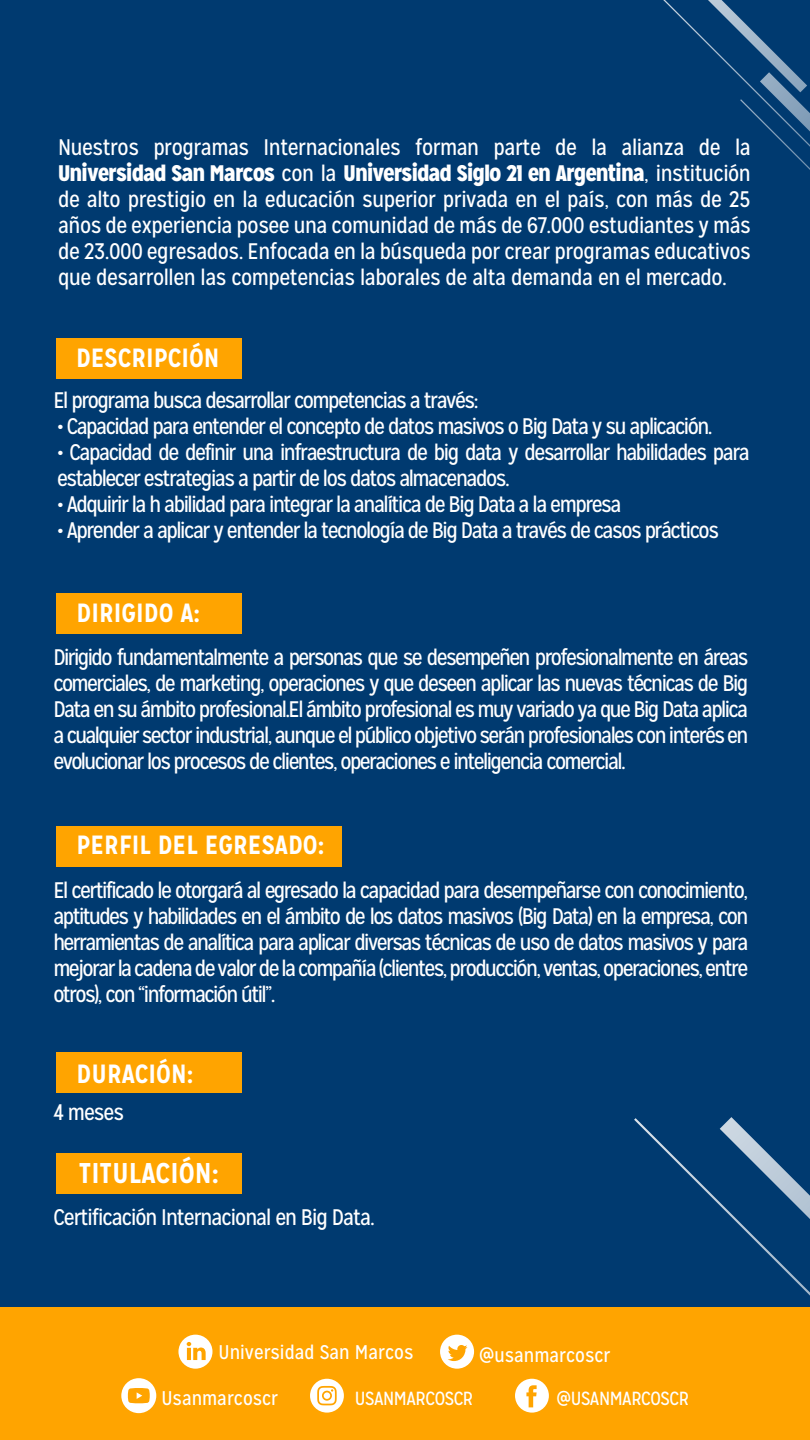
<style>
.page{position:relative;width:810px;height:1440px;background:#003a70}
.page>*{position:absolute;margin:0;border:0;box-sizing:border-box;transform-origin:0 0}
.t1{font:700 28.58px "Mission Gothic";color:#fff}
.t2{font:700 26.33px "Mission Gothic";color:#fff}
.t3{font:22.5px/26px "Mission Gothic";letter-spacing:-.065em;color:#fff;text-align:justify}
.t4{font:22.5px "Mission Gothic";letter-spacing:-.045em;color:#fff}
.t5{font:19.8px "Mission Gothic";color:#fff}
.t6{font:18.98px "Mission Gothic";letter-spacing:-.025em;color:#fff}
.s1{font-weight:900}
</style>
<div class="page">
<svg style="left:663px;top:0;width:147px;height:170px"></svg>
<div style="left:0;top:1307px;width:810px;height:133px;background:#ffa400"></div>
<svg style="left:310px;top:1379px;width:34px;height:34px"></svg>
<svg style="left:515px;top:1379px;width:34px;height:34px"></svg>
<svg style="left:121px;top:1378px;width:35px;height:35px"></svg>
<svg style="left:440px;top:1335px;width:34px;height:34px"></svg>
<svg style="left:178px;top:1335px;width:34px;height:34px"></svg>
<svg style="left:634px;top:1117px;width:176px;height:179px"></svg>
<div style="left:56px;top:1153px;width:186px;height:41px;background:#ffa400"></div>
<div style="left:56px;top:1052px;width:186px;height:41px;background:#ffa400"></div>
<div style="left:56px;top:593px;width:186px;height:41px;background:#ffa400"></div>
<div style="left:56px;top:338px;width:186px;height:41px;background:#ffa400"></div>
<div style="left:56px;top:826px;width:286px;height:40px;background:#ffa400"></div>
<p class="t3" style="left:58px;top:135px;width:694px">Nuestros programas Internacionales forman parte de la alianza de la <span class="s1">Universidad San Marcos</span> con la <span class="s1">Universidad Siglo 21 en Argentina</span>, institución de alto prestigio en la educación superior privada en el país, con más de 25 años de experiencia posee una comunidad de más de 67.000 estudiantes y más de 23.000 egresados. Enfocada en la búsqueda por crear programas educativos que desarrollen las competencias laborales de alta demanda en el mercado.</p>
<p class="t2" style="left:76px;top:341px;width:145px">DESCRIPCIÓN</p>
<p class="t3" style="left:53px;top:387px;width:427px">El programa busca desarrollar competencias a través:</p>
<p class="t3" style="left:57px;top:413px;width:657px">• Capacidad para entender el concepto de datos masivos o Big Data y su aplicación.</p>
<p class="t3" style="left:57px;top:439px;width:694px">• Capacidad de definir una infraestructura de big data y desarrollar habilidades para establecer estrategias a partir de los datos almacenados.</p>
<p class="t3" style="left:57px;top:491px;width:566px">• Adquirir la h abilidad para integrar la analítica de Big Data a la empresa</p>
<p class="t3" style="left:57px;top:517px;width:663px">• Aprender a aplicar y entender la tecnología de Big Data a través de casos prácticos</p>
<p class="t2" style="left:77px;top:596px;width:125px">DIRIGIDO A:</p>
<p class="t3" style="left:53px;top:644px;width:697px">Dirigido fundamentalmente a personas que se desempeñen profesionalmente en áreas comerciales, de marketing, operaciones y que deseen aplicar las nuevas técnicas de Big Data en su ámbito profesional.El ámbito profesional es muy variado ya que Big Data aplica a cualquier sector industrial, aunque el público objetivo serán profesionales con interés en evolucionar los procesos de clientes, operaciones e inteligencia comercial.</p>
<p class="t2" style="left:77px;top:829px;width:249px">PERFIL DEL EGRESADO:</p>
<p class="t3" style="left:53px;top:877px;width:697px">El certificado le otorgará al egresado la capacidad para desempeñarse con conocimiento, aptitudes y habilidades en el ámbito de los datos masivos (Big Data) en la empresa, con herramientas de analítica para aplicar diversas técnicas de uso de datos masivos y para mejorar la cadena de valor de la compañía (clientes, producción, ventas, operaciones, entre otros), con “información útil”.</p>
<p class="t2" style="left:77px;top:1057px;width:118px">DURACIÓN:</p>
<p class="t3" style="left:53px;top:1100px;width:72px">4 meses</p>
<p class="t1" style="left:79px;top:1155px;width:142px">TITULACIÓN:</p>
<p class="t4" style="left:53px;top:1204px;width:323px">Certificación Internacional en Big Data.</p>
<p class="t5" style="left:219px;top:1340px;width:196px">Universidad San Marcos</p>
<p class="t5" style="left:479px;top:1343px;width:133px">@usanmarcoscr</p>
<p class="t5" style="left:161px;top:1387px;width:118px">Usanmarcoscr</p>
<p class="t6" style="left:355px;top:1387px;width:120px">USANMARCOSCR</p>
<p class="t6" style="left:556px;top:1387px;width:134px">@USANMARCOSCR</p>
</div>
